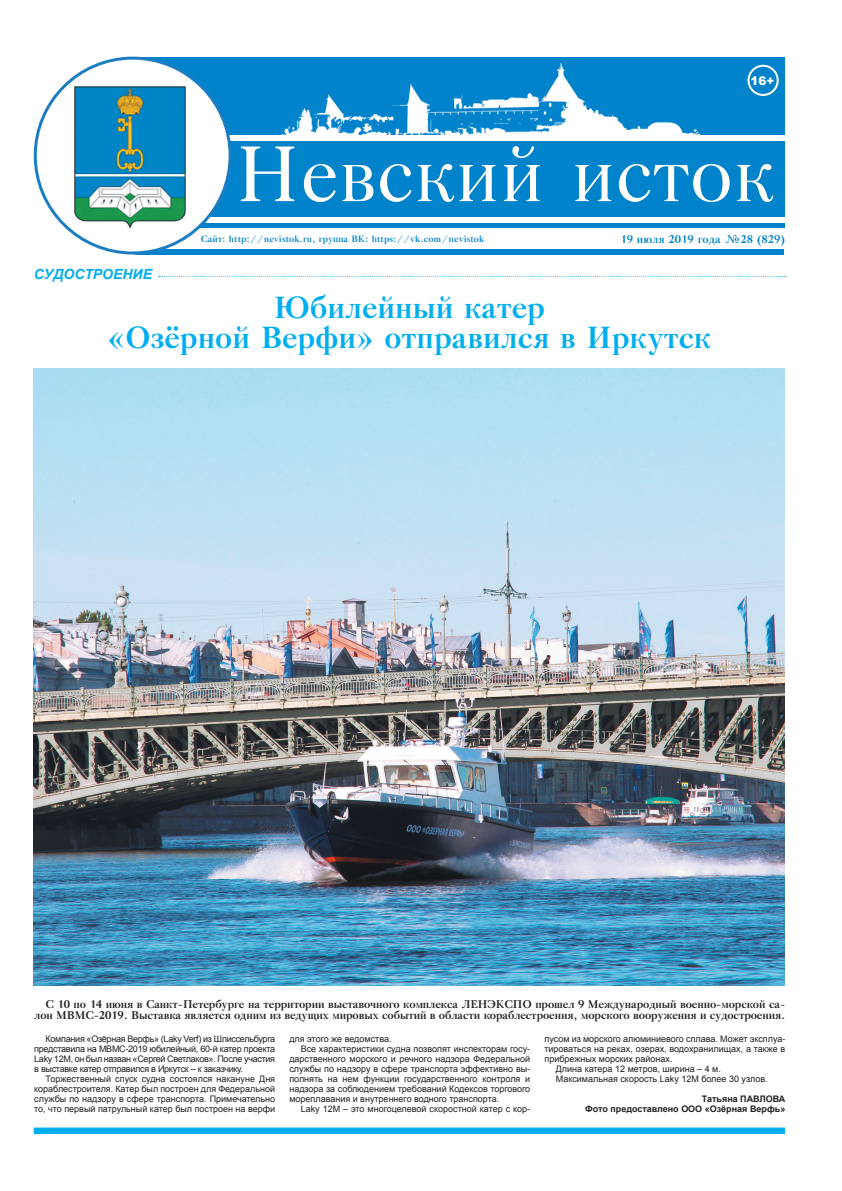
<style>
.page{position:relative;width:842px;height:1191px;background:#fff}
.page>*{position:absolute;margin:0;border:0;box-sizing:border-box;transform-origin:0 0}
.t1{font:77px "Gazeta Titul";color:#fff}
.t2{font:700 30px/30px "Gazeta Titul";color:#00aeef;text-align:center}
.t3{font:italic 700 14px "Arial";color:#00aeef}
.t4{font:900 12px "Arial";color:#fff}
.t5{font:700 11px/11px "Gazeta Titul";letter-spacing:-.01em;color:#231f20;text-align:right}
.t6{font:700 11px "Gazeta Titul";color:#0083ca}
.t7{font:9px/10px "Arial";color:#231f20;text-align:justify}
.t8{font:700 9px "Gazeta Titul";color:#0083ca}
.t9{font:700 9px/10px "Arial";color:#231f20;text-align:right}
</style>
<div class="page">
<svg style="left:158px;top:276px;width:628px;height:1px"></svg>
<div style="left:34px;top:1128px;width:751px;height:6px;background:#00aeef"></div>
<img style="left:34px;top:369px;width:751px;height:616px">
<div style="left:122px;top:57px;width:662px;height:171px;background:#0083ca"></div>
<div style="left:136px;top:217px;width:649px;height:6px;background:#fff"></div>
<div style="left:135px;top:249px;width:649px;height:5px;background:#0083ca"></div>
<div style="left:136px;top:136px;width:649px;height:5px;background:#fff"></div>
<div style="left:35px;top:58px;width:195px;height:195px;background:#fff;border-radius:50%"></div>
<img style="left:74px;top:87px;width:112px;height:142px">
<img style="left:232px;top:63px;width:487px;height:73px">
<div style="left:748px;top:65px;width:31px;height:31px;border:2px solid #fff;border-radius:50%"></div>
<h3 class="t4" style="left:751px;top:72px;width:25px">16+</h3>
<h1 class="t1" style="left:235px;top:129px;width:541px">Невский исток</h1>
<p class="t6" style="left:620px;top:232px;width:166px">19 июля 2019 года №28 (829)</p>
<p class="t8" style="left:201px;top:233px;width:285px">Сайт: http://nevistok.ru, группа ВК: https://vk.com/nevistok</p>
<h3 class="t3" style="left:34px;top:267px;width:120px">СУДОСТРОЕНИЕ</h3>
<h2 class="t2" style="left:107px;top:293px;width:605px">Юбилейный катер<br>«Озёрной Верфи» отправился в Иркутск</h2>
<p class="t5" style="left:34px;top:999px;width:753px">С 10 по 14 июня в Санкт-Петербурге на территории выставочного комплекса ЛЕНЭКСПО прошел 9 Международный военно-морской са&shy;лон МВМС-2019. Выставка является одним из ведущих мировых событий в области кораблестроения, морского вооружения и судостроения.</p>
<p class="t7" style="left:34px;top:1034px;width:242px;text-indent:11px">Компания «Озёрная Верфь» (Laky Verf) из Шлиссельбурга представила на МВМС-2019 юбилейный, 60-й катер проекта Laky 12M, он был назван «Сергей Светлаков». После участия в выставке катер отправился в Иркутск – к заказчику.</p>
<p class="t7" style="left:34px;top:1074px;width:242px;text-indent:11px">Торжественный спуск судна состоялся накануне Дня кораблестроителя. Катер был построен для Федеральной службы по надзору в сфере транспорта. Примечательно то, что первый патрульный катер был построен на верфи</p>
<p class="t7" style="left:289px;top:1034px;width:104px">для этого же ведомства.</p>
<p class="t7" style="left:301px;top:1044px;width:231px">Все характеристики судна позволят инспекторам госу-</p>
<p class="t7" style="left:289px;top:1054px;width:242px">дарственного морского и речного надзора Федеральной</p>
<p class="t7" style="left:289px;top:1064px;width:242px">службы по надзору в сфере транспорта эффективно вы-</p>
<p class="t7" style="left:289px;top:1074px;width:242px">полнять на нем функции государственного контроля и</p>
<p class="t7" style="left:289px;top:1084px;width:242px">надзора за соблюдением требований Кодексов торгового</p>
<p class="t7" style="left:289px;top:1094px;width:211px">мореплавания и внутреннего водного транспорта.</p>
<p class="t7" style="left:301px;top:1104px;width:231px">Laky 12M – это многоцелевой скоростной катер с кор-</p>
<p class="t7" style="left:544px;top:1034px;width:242px">пусом из морского алюминиевого сплава. Может эксплуа-</p>
<p class="t7" style="left:544px;top:1044px;width:242px">тироваться на реках, озерах, водохранилищах, а также в</p>
<p class="t7" style="left:544px;top:1054px;width:130px">прибрежных морских районах.</p>
<p class="t7" style="left:556px;top:1064px;width:167px">Длина катера 12 метров, ширина – 4 м.</p>
<p class="t7" style="left:556px;top:1074px;width:213px">Максимальная скорость Laky 12М более 30 узлов.</p>
<p class="t9" style="left:585px;top:1094px;width:202px">Татьяна ПАВЛОВА<br>Фото предоставлено ООО «Озёрная Верфь»</p>
</div>
